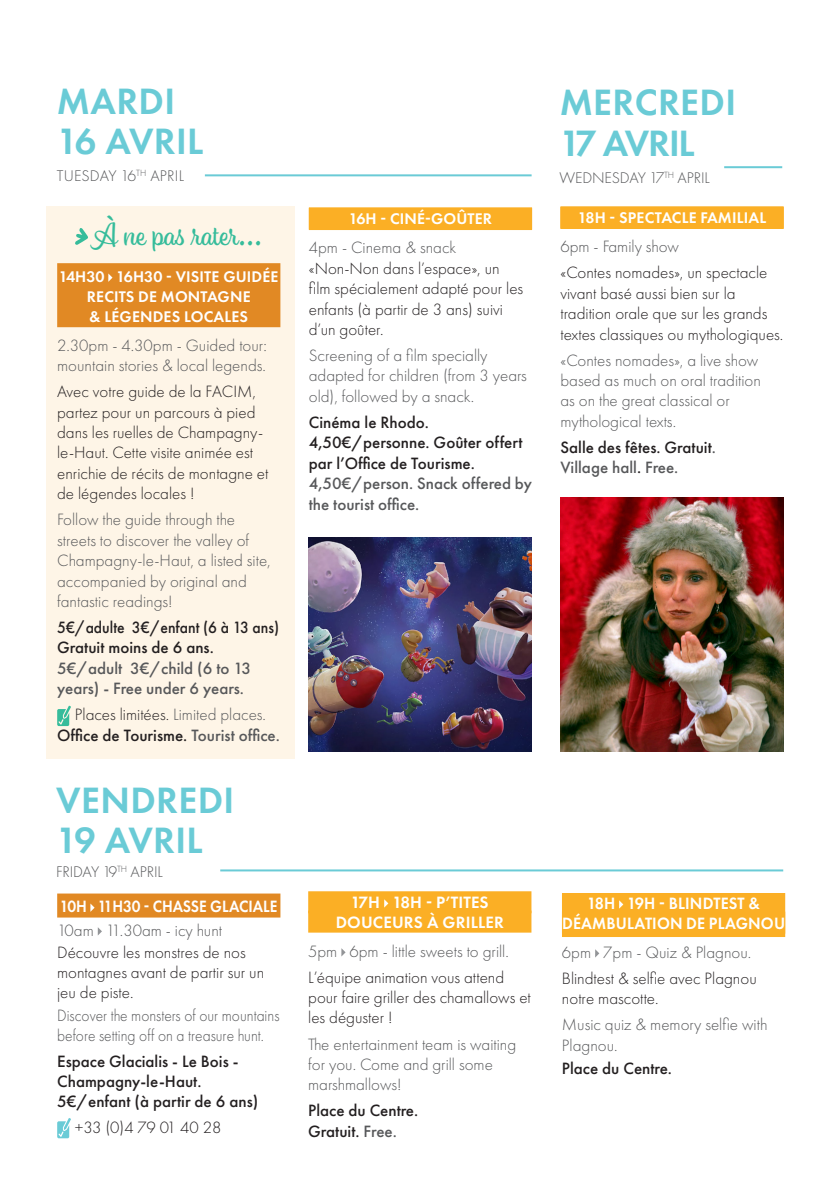
<style>
.page{position:relative;width:840px;height:1191px;background:#fff}
.page>*{position:absolute;margin:0;border:0;box-sizing:border-box;transform-origin:0 0}
.t1{font:600 38px "Futura PT";letter-spacing:.01em;color:#6acbd6}
.t2{font:30px "Eds Market Upright Script";color:#36bc9b}
.TEXTE_EVENT_FRANCAIS{font:300 17px/20.4px "Futura PT";color:#231f20}
.TEXTE_EVENT_ANGLAIS{font:300 17px/20.4px "Futura PT";color:#57585a}
.TEXTE_EVENT_ANGLAIS-2{font:500 17px/20.4px "Futura PT";color:#231f20}
.TITRE_EVENT_ANGLAIS{font:300 17px/20.4px "Futura PT";color:#57585a}
.TEXTE_EVENT_ANGLAIS-3{font:300 17px/20px "Futura PT";color:#57585a;scale:.91 1}
.TEXTE_EVENT_ANGLAIS-4{font:500 17px/20.4px "Futura PT";color:#57585a}
.TITRE_EVENT_ANGLAIS-2{font:600 17px/20px "Futura PT";letter-spacing:.01em;color:#fff;text-align:center;scale:.95 1}
.TEXTE_EVENT_FRANCAIS-2{font:300 17px/20.4px "Futura PT";color:#57585a}
.TITRE_EVENT_ANGLAIS-3{font:600 17px/20px "Futura PT";letter-spacing:.01em;color:#fff;text-align:center}
.TEXTE_EVENT_ANGLAIS-5{font:500 17px "Futura PT";color:#231f20;scale:.92 1}
.TITRE_EVENT_ANGLAIS-4{font:600 17px "Futura PT";letter-spacing:.01em;color:#fff;scale:.91 1}
.TITRE_EVENT_ANGLAIS-5{font:600 16px/20px "Futura PT";letter-spacing:.01em;color:#fff;text-align:center}
.t3{font:300 16px "Futura PT";letter-spacing:-.01em;color:#57585a}
.t4{font:300 16px "Futura PT";letter-spacing:.01em;color:#57585a}
.s1{font-weight:300}
.s2{font-weight:300;color:#57585a}
.s3{color:#57585a}
.s4{color:#231f20}
</style>
<div class="page">
<hr style="left:205px;top:174px;width:326px;height:2px;background:#6acbd6">
<hr style="left:220px;top:869px;width:562px;height:2px;background:#6acbd6">
<div style="left:561px;top:893px;width:223px;height:44px;background:#fbaf25"></div>
<svg style="left:619px;top:900px;width:4px;height:8px"></svg>
<svg style="left:595px;top:949px;width:4px;height:8px"></svg>
<div style="left:308px;top:891px;width:223px;height:22px;background:#fbaf25"></div>
<div style="left:308px;top:910px;width:223px;height:22px;background:#fbaf25"></div>
<svg style="left:384px;top:899px;width:4px;height:8px"></svg>
<svg style="left:341px;top:948px;width:4px;height:8px"></svg>
<div style="left:46px;top:206px;width:248px;height:553px;background:#fef5e7"></div>
<svg style="left:75px;top:228px;width:13px;height:17px"></svg>
<div style="left:57px;top:263px;width:223px;height:64px;background:#e18924"></div>
<svg style="left:108px;top:273px;width:4px;height:9px"></svg>
<svg style="left:57px;top:705px;width:14px;height:21px"></svg>
<div style="left:309px;top:208px;width:222px;height:22px;background:#fbaf25"></div>
<div style="left:309px;top:207px;width:222px;height:22px;background:#fbaf25"></div>
<img style="left:308px;top:537px;width:223px;height:214px">
<div style="left:560px;top:207px;width:223px;height:22px;background:#fbaf25"></div>
<div style="left:560px;top:206px;width:223px;height:22px;background:#fbaf25"></div>
<div style="left:57px;top:893px;width:223px;height:24px;background:#e18924"></div>
<svg style="left:90px;top:903px;width:4px;height:9px"></svg>
<svg style="left:98px;top:927px;width:4px;height:8px"></svg>
<svg style="left:57px;top:1118px;width:14px;height:20px"></svg>
<img style="left:560px;top:497px;width:222px;height:254px">
<hr style="left:723px;top:166px;width:58px;height:2px;background:#6acbd6">
<p class="t1" style="left:57px;top:78px;width:120px">MARDI</p>
<p class="t1" style="left:57px;top:118px;width:148px">16 AVRIL</p>
<p class="t4" style="left:57px;top:167px;width:129px">TUESDAY 16<sup>TH</sup> APRIL</p>
<p class="t2" style="left:92px;top:217px;width:172px">À ne pas rater...</p>
<p class="TITRE_EVENT_ANGLAIS-5" style="left:59px;top:266px;width:221px">14H30 16H30 - VISITE GUIDÉE<br>RECITS DE MONTAGNE<br>&amp; LÉGENDES LOCALES</p>
<p class="TITRE_EVENT_ANGLAIS" style="left:57px;top:335px;width:211px">2.30pm - 4.30pm - Guided tour: mountain stories &amp; local legends.</p>
<p class="TEXTE_EVENT_FRANCAIS" style="left:57px;top:381px;width:213px">Avec votre guide de la FACIM, partez pour un parcours à pied dans les ruelles de Champagny&shy;le-Haut. Cette visite animée est enrichie de récits de montagne et de légendes locales !</p>
<p class="TEXTE_EVENT_ANGLAIS" style="left:57px;top:509px;width:215px">Follow the guide through the streets to discover the valley of<br>Champagny-le-Haut, a listed site, accompanied by original and fantastic readings!</p>
<p class="TEXTE_EVENT_ANGLAIS-5" style="left:57px;top:617px;width:243px">5€/adulte 3€/enfant (6 à 13 ans)</p>
<p class="TEXTE_EVENT_ANGLAIS-2" style="left:57px;top:637px;width:158px">Gratuit moins de 6 ans.</p>
<p class="TEXTE_EVENT_ANGLAIS-4" style="left:57px;top:658px;width:195px">5€/adult 3€/child (6 to 13 years) - Free under 6 years.</p>
<p class="TEXTE_EVENT_ANGLAIS-2" style="left:57px;top:704px;width:224px;text-align:center"><span class="s1">Places limitées.</span> <span class="s2">Limited places.<br></span>Office de Tourisme. <span class="s3">Tourist office.</span></p>
<p class="t1" style="left:56px;top:776px;width:179px">VENDREDI</p>
<p class="t1" style="left:56px;top:816px;width:148px">19 AVRIL</p>
<p class="t3" style="left:56px;top:863px;width:108px">FRIDAY 19<sup>TH</sup> APRIL</p>
<p class="TITRE_EVENT_ANGLAIS-4" style="left:60px;top:895px;width:240px">10H 11H30 - CHASSE GLACIALE</p>
<p class="TITRE_EVENT_ANGLAIS" style="left:57px;top:919px;width:166px">10am 11.30am - icy hunt</p>
<p class="TEXTE_EVENT_FRANCAIS" style="left:57px;top:943px;width:208px">Découvre les monstres de nos montagnes avant de partir sur un jeu de piste.</p>
<p class="TEXTE_EVENT_ANGLAIS-3" style="left:57px;top:1005px;width:246px">Discover the monsters of our mountains before setting off on a treasure hunt.</p>
<p class="TEXTE_EVENT_ANGLAIS-2" style="left:57px;top:1051px;width:183px">Espace Glacialis - Le Bois -<br>Champagny-le-Haut.</p>
<p class="TEXTE_EVENT_ANGLAIS-2" style="left:57px;top:1091px;width:202px">5€/enfant (à partir de 6 ans)</p>
<p class="TEXTE_EVENT_FRANCAIS" style="left:75px;top:1116px;width:148px">+33 (0)4 79 01 40 28</p>
<p class="TITRE_EVENT_ANGLAIS-5" style="left:348px;top:209px;width:145px">16H - CINÉ-GOÛTER</p>
<p class="TITRE_EVENT_ANGLAIS" style="left:309px;top:237px;width:149px">4pm - Cinema &amp; snack</p>
<p class="TEXTE_EVENT_FRANCAIS" style="left:309px;top:258px;width:216px">«Non-Non dans l’espace», un film spécialement adapté pour les enfants (à partir de 3 ans) suivi d’un goûter.</p>
<p class="TEXTE_EVENT_ANGLAIS" style="left:309px;top:345px;width:219px">Screening of a film specially adapted for children (from 3 years old), followed by a snack.</p>
<p class="TEXTE_EVENT_ANGLAIS-2" style="left:309px;top:412px;width:121px">Cinéma le Rhodo.</p>
<p class="TEXTE_EVENT_ANGLAIS-2" style="left:309px;top:432px;width:224px">4,50€/personne. Goûter offert par l’Office de Tourisme.<br><span class="s3">4,50€/person. Snack offered by the tourist office.</span></p>
<p class="t1" style="left:559px;top:79px;width:178px">MERCREDI</p>
<p class="t1" style="left:559px;top:119px;width:137px">17 AVRIL</p>
<p class="t3" style="left:559px;top:169px;width:152px">WEDNESDAY 17<sup>TH</sup> APRIL</p>
<p class="TITRE_EVENT_ANGLAIS-5" style="left:577px;top:208px;width:190px">18H - SPECTACLE FAMILIAL</p>
<p class="TITRE_EVENT_ANGLAIS" style="left:560px;top:236px;width:120px">6pm - Family show</p>
<p class="TEXTE_EVENT_FRANCAIS" style="left:560px;top:262px;width:224px">«Contes nomades», un spectacle vivant basé aussi bien sur la tradition orale que sur les grands textes classiques ou mythologiques.</p>
<p class="TEXTE_EVENT_ANGLAIS" style="left:560px;top:350px;width:202px">«Contes nomades», a live show based as much on oral tradition as on the great classical or mythological texts.</p>
<p class="TEXTE_EVENT_ANGLAIS-2" style="left:560px;top:437px;width:157px">Salle des fêtes. Gratuit<span class="s3">.</span></p>
<p class="TEXTE_EVENT_ANGLAIS-4" style="left:560px;top:457px;width:119px">Village hall<span class="s4">.</span> Free.</p>
<p class="TITRE_EVENT_ANGLAIS-3" style="left:335px;top:891px;width:170px">17H 18H - P’TITES<br>DOUCEURS À GRILLER</p>
<p class="TITRE_EVENT_ANGLAIS" style="left:308px;top:940px;width:202px">5pm 6pm - little sweets to grill.</p>
<p class="TEXTE_EVENT_FRANCAIS" style="left:308px;top:967px;width:224px">L’équipe animation vous attend pour faire griller des chamallows et les déguster !</p>
<p class="TEXTE_EVENT_ANGLAIS" style="left:308px;top:1033px;width:209px">The entertainment team is waiting for you. Come and grill some marshmallows!</p>
<p class="TEXTE_EVENT_ANGLAIS-2" style="left:308px;top:1100px;width:111px">Place du Centre.</p>
<p class="TEXTE_EVENT_ANGLAIS-2" style="left:308px;top:1121px;width:90px">Gratuit. <span class="s3">Free.</span></p>
<p class="TITRE_EVENT_ANGLAIS-2" style="left:561px;top:892px;width:236px">18H 19H - BLINDTEST &amp;<br>DÉAMBULATION DE PLAGNOU</p>
<p class="TITRE_EVENT_ANGLAIS" style="left:561px;top:942px;width:191px">6pm 7pm - Quiz &amp; Plagnou.</p>
<p class="TEXTE_EVENT_FRANCAIS" style="left:561px;top:968px;width:196px">Blindtest &amp; selfie avec Plagnou notre mascotte.</p>
<p class="TEXTE_EVENT_FRANCAIS-2" style="left:561px;top:1014px;width:207px">Music quiz &amp; memory selfie with<br>Plagnou.</p>
<p class="TEXTE_EVENT_ANGLAIS-2" style="left:561px;top:1058px;width:111px">Place du Centre.</p>
</div>
